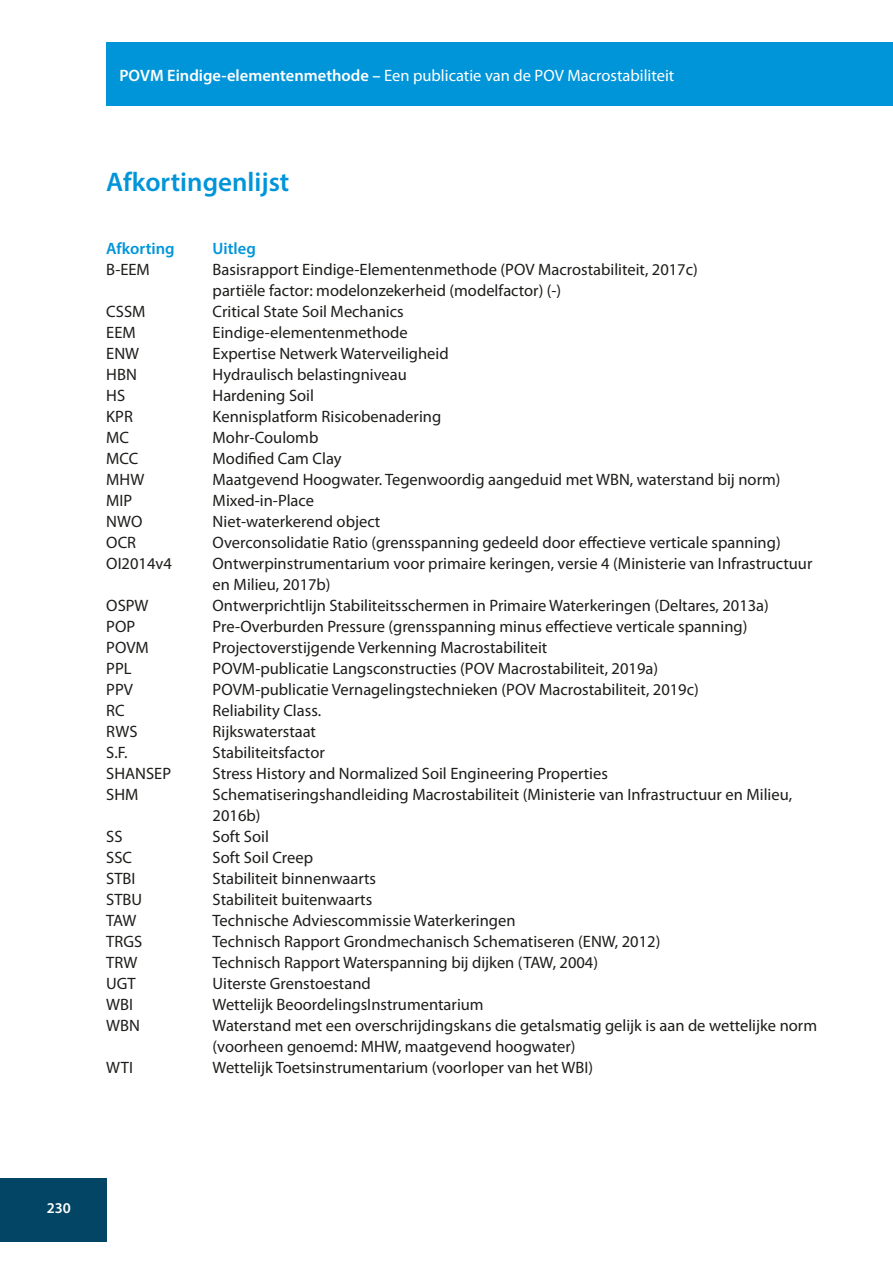
<style>
.page{position:relative;width:893px;height:1263px;background:#fff}
.page>*{position:absolute;margin:0;border:0;box-sizing:border-box;transform-origin:0 0}
.kop_hoofdstuk{font:600 27px "Myriad Pro";color:#0095d9}
.body{font:16.5px/21px "Myriad Pro";color:#1d1d1b}
.t1{font:16.5px "Myriad Pro";color:#fff}
.body-2{font:600 16.5px "Myriad Pro";color:#0095d9}
.t2{font:600 15px "Myriad Pro";color:#fff}
.s1{font-weight:600}
</style>
<div class="page">
<div style="left:0;top:1178px;width:106px;height:64px;background:#034564"></div>
<div style="left:106px;top:43px;width:787px;height:63px;background:#0095d9"></div>
<p class="t1" style="left:119px;top:65px;width:556px"><span class="s1">POVM Eindige-elementenmethode –</span> Een publicatie van de POV Macrostabiliteit</p>
<p class="kop_hoofdstuk" style="left:106px;top:165px;width:185px">Afkortingenlijst</p>
<p class="body-2" style="left:106px;top:238px;width:70px">Afkorting</p>
<p class="body-2" style="left:213px;top:238px;width:45px">Uitleg</p>
<p class="body" style="left:106px;top:259px;width:45px">B-EEM</p>
<p class="body" style="left:213px;top:259px;width:487px">Basisrapport Eindige-Elementenmethode (POV Macrostabiliteit, 2017c)</p>
<p class="body" style="left:213px;top:280px;width:350px">partiële factor: modelonzekerheid (modelfactor) (-)</p>
<p class="body" style="left:106px;top:301px;width:41px">CSSM</p>
<p class="body" style="left:213px;top:301px;width:193px">Critical State Soil Mechanics</p>
<p class="body" style="left:106px;top:322px;width:31px">EEM</p>
<p class="body" style="left:213px;top:322px;width:197px">Eindige-elementenmethode</p>
<p class="body" style="left:106px;top:343px;width:34px">ENW</p>
<p class="body" style="left:213px;top:343px;width:238px">Expertise Netwerk Waterveiligheid</p>
<p class="body" style="left:106px;top:364px;width:32px">HBN</p>
<p class="body" style="left:213px;top:364px;width:196px">Hydraulisch belastingniveau</p>
<p class="body" style="left:106px;top:385px;width:20px">HS</p>
<p class="body" style="left:213px;top:385px;width:103px">Hardening Soil</p>
<p class="body" style="left:106px;top:406px;width:28px">KPR</p>
<p class="body" style="left:213px;top:406px;width:230px">Kennisplatform Risicobenadering</p>
<p class="body" style="left:106px;top:427px;width:24px">MC</p>
<p class="body" style="left:213px;top:427px;width:107px">Mohr-Coulomb</p>
<p class="body" style="left:106px;top:448px;width:34px">MCC</p>
<p class="body" style="left:213px;top:448px;width:131px">Modified Cam Clay</p>
<p class="body" style="left:106px;top:469px;width:39px">MHW</p>
<p class="body" style="left:213px;top:469px;width:569px">Maatgevend Hoogwater. Tegenwoordig aangeduid met WBN, waterstand bij norm)</p>
<p class="body" style="left:106px;top:490px;width:27px">MIP</p>
<p class="body" style="left:213px;top:490px;width:103px">Mixed-in-Place</p>
<p class="body" style="left:106px;top:511px;width:38px">NWO</p>
<p class="body" style="left:213px;top:511px;width:169px">Niet-waterkerend object</p>
<p class="body" style="left:106px;top:532px;width:31px">OCR</p>
<p class="body" style="left:213px;top:532px;width:570px">Overconsolidatie Ratio (grensspanning gedeeld door effectieve verticale spanning)</p>
<p class="body" style="left:106px;top:553px;width:67px">OI2014v4</p>
<p class="body" style="left:213px;top:553px;width:601px">Ontwerpinstrumentarium voor primaire keringen, versie 4 (Ministerie van Infrastructuur en Milieu, 2017b)</p>
<p class="body" style="left:106px;top:595px;width:44px">OSPW</p>
<p class="body" style="left:213px;top:595px;width:558px">Ontwerprichtlijn Stabiliteitsschermen in Primaire Waterkeringen (Deltares, 2013a)</p>
<p class="body" style="left:106px;top:616px;width:30px">POP</p>
<p class="body" style="left:213px;top:616px;width:536px">Pre-Overburden Pressure (grensspanning minus effectieve verticale spanning)</p>
<p class="body" style="left:106px;top:637px;width:44px">POVM</p>
<p class="body" style="left:213px;top:637px;width:336px">Projectoverstijgende Verkenning Macrostabiliteit</p>
<p class="body" style="left:106px;top:658px;width:27px">PPL</p>
<p class="body" style="left:213px;top:658px;width:447px">POVM-publicatie Langsconstructies (POV Macrostabiliteit, 2019a)</p>
<p class="body" style="left:106px;top:679px;width:28px">PPV</p>
<p class="body" style="left:213px;top:679px;width:488px">POVM-publicatie Vernagelingstechnieken (POV Macrostabiliteit, 2019c)</p>
<p class="body" style="left:106px;top:700px;width:20px">RC</p>
<p class="body" style="left:213px;top:700px;width:110px">Reliability Class.</p>
<p class="body" style="left:106px;top:721px;width:33px">RWS</p>
<p class="body" style="left:213px;top:721px;width:105px">Rijkswaterstaat</p>
<p class="body" style="left:106px;top:742px;width:23px">S.F.</p>
<p class="body" style="left:213px;top:742px;width:114px">Stabiliteitsfactor</p>
<p class="body" style="left:106px;top:763px;width:66px">SHANSEP</p>
<p class="body" style="left:213px;top:763px;width:397px">Stress History and Normalized Soil Engineering Properties</p>
<p class="body" style="left:106px;top:784px;width:34px">SHM</p>
<p class="body" style="left:213px;top:784px;width:581px">Schematiseringshandleiding Macrostabiliteit (Ministerie van Infrastructuur en Milieu,<br>2016b)</p>
<p class="body" style="left:106px;top:826px;width:18px">SS</p>
<p class="body" style="left:213px;top:826px;width:58px">Soft Soil</p>
<p class="body" style="left:106px;top:847px;width:27px">SSC</p>
<p class="body" style="left:213px;top:847px;width:102px">Soft Soil Creep</p>
<p class="body" style="left:106px;top:868px;width:31px">STBI</p>
<p class="body" style="left:213px;top:868px;width:165px">Stabiliteit binnenwaarts</p>
<p class="body" style="left:106px;top:889px;width:37px">STBU</p>
<p class="body" style="left:213px;top:889px;width:161px">Stabiliteit buitenwaarts</p>
<p class="body" style="left:106px;top:910px;width:32px">TAW</p>
<p class="body" style="left:213px;top:910px;width:304px">Technische Adviescommissie Waterkeringen</p>
<p class="body" style="left:106px;top:931px;width:37px">TRGS</p>
<p class="body" style="left:213px;top:931px;width:449px">Technisch Rapport Grondmechanisch Schematiseren (ENW, 2012)</p>
<p class="body" style="left:106px;top:952px;width:33px">TRW</p>
<p class="body" style="left:213px;top:952px;width:387px">Technisch Rapport Waterspanning bij dijken (TAW, 2004)</p>
<p class="body" style="left:106px;top:973px;width:31px">UGT</p>
<p class="body" style="left:213px;top:973px;width:160px">Uiterste Grenstoestand</p>
<p class="body" style="left:106px;top:994px;width:28px">WBI</p>
<p class="body" style="left:213px;top:994px;width:273px">Wettelijk BeoordelingsInstrumentarium</p>
<p class="body" style="left:106px;top:1015px;width:35px">WBN</p>
<p class="body" style="left:213px;top:1015px;width:606px">Waterstand met een overschrijdingskans die getalsmatig gelijk is aan de wettelijke norm (voorheen genoemd: MHW, maatgevend hoogwater)</p>
<p class="body" style="left:106px;top:1057px;width:28px">WTI</p>
<p class="body" style="left:213px;top:1057px;width:382px">Wettelijk Toetsinstrumentarium (voorloper van het WBI)</p>
<p class="t2" style="left:47px;top:1198px;width:26px">230</p>
</div>
